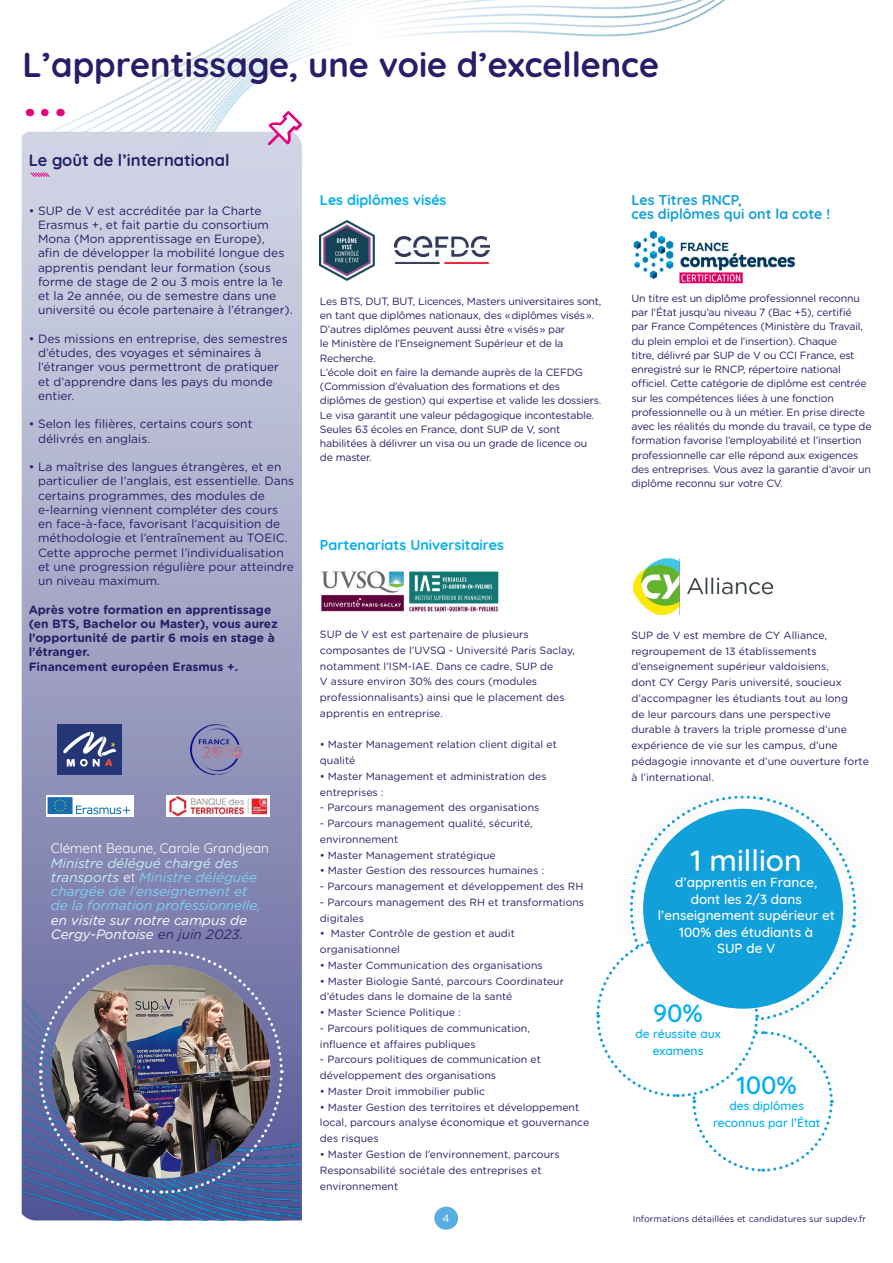
<style>
.page{position:relative;width:893px;height:1263px;background:#fff}
.page>*{position:absolute;margin:0;border:0;box-sizing:border-box;transform-origin:0 0}
.t1{font:700 34.5px "Quicksand";color:#281d67}
.t2{font:500 30px "Quicksand";color:#fff}
.t3{font:500 25.5px "Quicksand";color:#00aeef}
.t4{font:700 16.5px "Quicksand";color:#281d67}
.t5{font:700 14.25px "Quicksand";color:#00aeef}
.t6{font:700 14.25px/14.2px "Quicksand";color:#12a0db}
.t7{font:italic 13.5px/14.2px "Gotham Rounded";color:#7cd3f6}
.t8{font:500 13.5px/16.5px "Quicksand";color:#fff;text-align:center}
.t9{font:italic 13.5px/14.2px "Gotham Rounded";color:#fff}
.t10{font:13.5px "Quicksand";color:#fff}
.t11{font:12px/14.2px "Gotham Rounded";color:#281d67}
.t12{font:700 12px/14.2px "Gotham Rnd";color:#281d67}
.t13{font:500 12px/16.5px "Quicksand";color:#00aeef;text-align:center}
.t14{font:10.5px/15.8px "Gotham Rounded";letter-spacing:-.005em;color:#281d67}
.t15{font:10.5px "Gotham Rounded";color:#fff}
.t16{font:9px "Gotham Rounded";color:#281d67}
.s1{color:#caf0f8}
.s2{font-family:"Quicksand";font-style:normal;color:#fff}
.s3{color:#2c2968}
</style>
<div class="page">
<img style="left:21px;top:0;width:705px;height:307px">
<svg style="left:22px;top:132px;width:280px;height:1088px;background:#aeb1cd"></svg>
<div style="left:434px;top:1206px;width:24px;height:24px;background:#59aee1;border-radius:50%"></div>
<img style="left:22px;top:898px;width:279px;height:322px">
<img style="left:394px;top:237px;width:95px;height:27px">
<img style="left:631px;top:230px;width:164px;height:55px">
<img style="left:319px;top:220px;width:55px;height:60px">
<svg style="left:30px;top:172px;width:21px;height:6px"></svg>
<img style="left:321px;top:571px;width:178px;height:41px">
<img style="left:632px;top:558px;width:140px;height:56px">
<svg style="left:45px;top:109px;width:7px;height:7px"></svg>
<svg style="left:596px;top:795px;width:261px;height:377px"></svg>
<div style="left:643px;top:809px;width:200px;height:200px;background:#12a0db;border-radius:50%"></div>
<img style="left:37px;top:948px;width:247px;height:247px">
<svg style="left:268px;top:111px;width:34px;height:34px"></svg>
<img style="left:191px;top:724px;width:51px;height:51px">
<img style="left:166px;top:795px;width:104px;height:22px">
<img style="left:58px;top:724px;width:64px;height:51px">
<img style="left:47px;top:795px;width:86px;height:22px">
<h1 class="t1" style="left:22px;top:36px;width:638px">L’apprentissage, une voie d’excellence</h1>
<h3 class="t4" style="left:29px;top:147px;width:202px">Le goût de l’international</h3>
<p class="t11" style="left:38px;top:203px;width:256px;text-indent:-9px">• SUP de V est accréditée par la Charte Erasmus +, et fait partie du consortium Mona (Mon apprentissage en Europe),<br>afin de développer la mobilité longue des apprentis pendant leur formation (sous forme de stage de 2 ou 3 mois entre la 1e et la 2e année, ou de semestre dans une université ou école partenaire à l’étranger).</p>
<p class="t11" style="left:38px;top:331px;width:251px;text-indent:-9px">• Des missions en entreprise, des semestres d’études, des voyages et séminaires à l’étranger vous permettront de pratiquer et d’apprendre dans les pays du monde entier.</p>
<p class="t11" style="left:38px;top:416px;width:216px;text-indent:-9px">• Selon les filières, certains cours sont délivrés en anglais.</p>
<p class="t11" style="left:38px;top:459px;width:257px;text-indent:-9px">• La maîtrise des langues étrangères, et en particulier de l’anglais, est essentielle. Dans certains programmes, des modules de e-learning viennent compléter des cours en face-à-face, favorisant l’acquisition de méthodologie et l’entraînement au TOEIC.<br>Cette approche permet l’individualisation et une progression régulière pour atteindre un niveau maximum.</p>
<p class="t12" style="left:29px;top:602px;width:251px">Après votre formation en apprentissage (en BTS, Bachelor ou Master), vous aurez l’opportunité de partir 6 mois en stage à l’étranger.<br>Financement européen Erasmus +.</p>
<p class="t10" style="left:51px;top:838px;width:220px">Clément Beaune, Carole Grandjean</p>
<p class="t7" style="left:51px;top:855px;width:211px"><span class="s1">Ministre délégué chargé des transports</span> <span class="s2">et</span> Ministre déléguée chargée de l’enseignement et de la formation professionnelle,</p>
<p class="t9" style="left:51px;top:912px;width:198px">en visite sur notre campus de<br>Cergy-Pontoise <span class="s3">en juin 2023.</span></p>
<h3 class="t5" style="left:320px;top:188px;width:128px">Les diplômes visés</h3>
<p class="t14" style="left:320px;top:293px;width:283px;line-height:14.2px">Les BTS, DUT, BUT, Licences, Masters universitaires sont, en tant que diplômes nationaux, des « diplômes visés ».<br>D’autres diplômes peuvent aussi être « visés » par<br>le Ministère de l’Enseignement Supérieur et de la Recherche.<br>L’école doit en faire la demande auprès de la CEFDG (Commission d’évaluation des formations et des diplômes de gestion) qui expertise et valide les dossiers.<br>Le visa garantit une valeur pédagogique incontestable.<br>Seules 63 écoles en France, dont SUP de V, sont habilitées à délivrer un visa ou un grade de licence ou de master.</p>
<h3 class="t5" style="left:320px;top:533px;width:185px">Partenariats Universitaires</h3>
<p class="t14" style="left:320px;top:626px;width:256px">SUP de V est est partenaire de plusieurs composantes de l’UVSQ - Université Paris Saclay, notamment l’ISM-IAE. Dans ce cadre, SUP de<br>V assure environ 30% des cours (modules professionnalisants) ainsi que le placement des apprentis en entreprise.</p>
<p class="t14" style="left:320px;top:736px;width:238px">• Master Management relation client digital et qualité</p>
<p class="t14" style="left:320px;top:768px;width:228px">• Master Management et administration des entreprises :</p>
<p class="t14" style="left:320px;top:799px;width:221px">- Parcours management des organisations</p>
<p class="t14" style="left:320px;top:815px;width:214px">- Parcours management qualité, sécurité, environnement</p>
<p class="t14" style="left:320px;top:847px;width:177px">• Master Management stratégique</p>
<p class="t14" style="left:320px;top:862px;width:226px">• Master Gestion des ressources humaines :</p>
<p class="t14" style="left:320px;top:878px;width:265px">- Parcours management et développement des RH</p>
<p class="t14" style="left:320px;top:894px;width:266px">- Parcours management des RH et transformations digitales</p>
<p class="t14" style="left:320px;top:925px;width:196px">• Master Contrôle de gestion et audit organisationnel</p>
<p class="t14" style="left:320px;top:957px;width:224px">• Master Communication des organisations</p>
<p class="t14" style="left:320px;top:973px;width:246px">• Master Biologie Santé, parcours Coordinateur d’études dans le domaine de la santé</p>
<p class="t14" style="left:320px;top:1004px;width:142px">• Master Science Politique :</p>
<p class="t14" style="left:320px;top:1020px;width:211px">- Parcours politiques de communication, influence et affaires publiques</p>
<p class="t14" style="left:320px;top:1051px;width:222px">- Parcours politiques de communication et développement des organisations</p>
<p class="t14" style="left:320px;top:1083px;width:167px">• Master Droit immobilier public</p>
<p class="t14" style="left:320px;top:1099px;width:271px">• Master Gestion des territoires et développement local, parcours analyse économique et gouvernance des risques</p>
<p class="t14" style="left:320px;top:1146px;width:241px">• Master Gestion de l’environnement, parcours<br>Responsabilité sociétale des entreprises et environnement</p>
<p class="t15" style="left:443px;top:1211px;width:9px">4</p>
<h3 class="t6" style="left:631px;top:192px;width:200px">Les Titres RNCP,<br>ces diplômes qui ont la cote !</h3>
<p class="t14" style="left:631px;top:291px;width:242px;line-height:14.2px">Un titre est un diplôme professionnel reconnu par l’État jusqu’au niveau 7 (Bac +5), certifié<br>par France Compétences (Ministère du Travail, du plein emploi et de l’insertion). Chaque<br>titre, délivré par SUP de V ou CCI France, est enregistré sur le RNCP, répertoire national officiel. Cette catégorie de diplôme est centrée sur les compétences liées à une fonction professionnelle ou à un métier. En prise directe avec les réalités du monde du travail, ce type de formation favorise l’employabilité et l’insertion professionnelle car elle répond aux exigences des entreprises. Vous avez la garantie d’avoir un diplôme reconnu sur votre CV.</p>
<p class="t14" style="left:631px;top:627px;width:239px">SUP de V est membre de CY Alliance, regroupement de 13 établissements d’enseignement supérieur valdoisiens,<br>dont CY Cergy Paris université, soucieux d’accompagner les étudiants tout au long<br>de leur parcours dans une perspective durable à travers la triple promesse d’une expérience de vie sur les campus, d’une pédagogie innovante et d’une ouverture forte à l’international.</p>
<h2 class="t2" style="left:691px;top:836px;width:113px">1 million</h2>
<p class="t8" style="left:658px;top:873px;width:179px">d’apprentis en France,<br>dont les 2/3 dans l’enseignement supérieur et<br>100% des étudiants à<br>SUP de V</p>
<h3 class="t3" style="left:653px;top:992px;width:51px">90%</h3>
<p class="t13" style="left:636px;top:1024px;width:86px">de réussite aux examens</p>
<h3 class="t3" style="left:737px;top:1064px;width:62px">100%</h3>
<p class="t13" style="left:713px;top:1097px;width:109px">des diplômes reconnus par l’État</p>
<p class="t16" style="left:633px;top:1212px;width:235px">Informations détaillées et candidatures sur supdev.fr</p>
</div>
